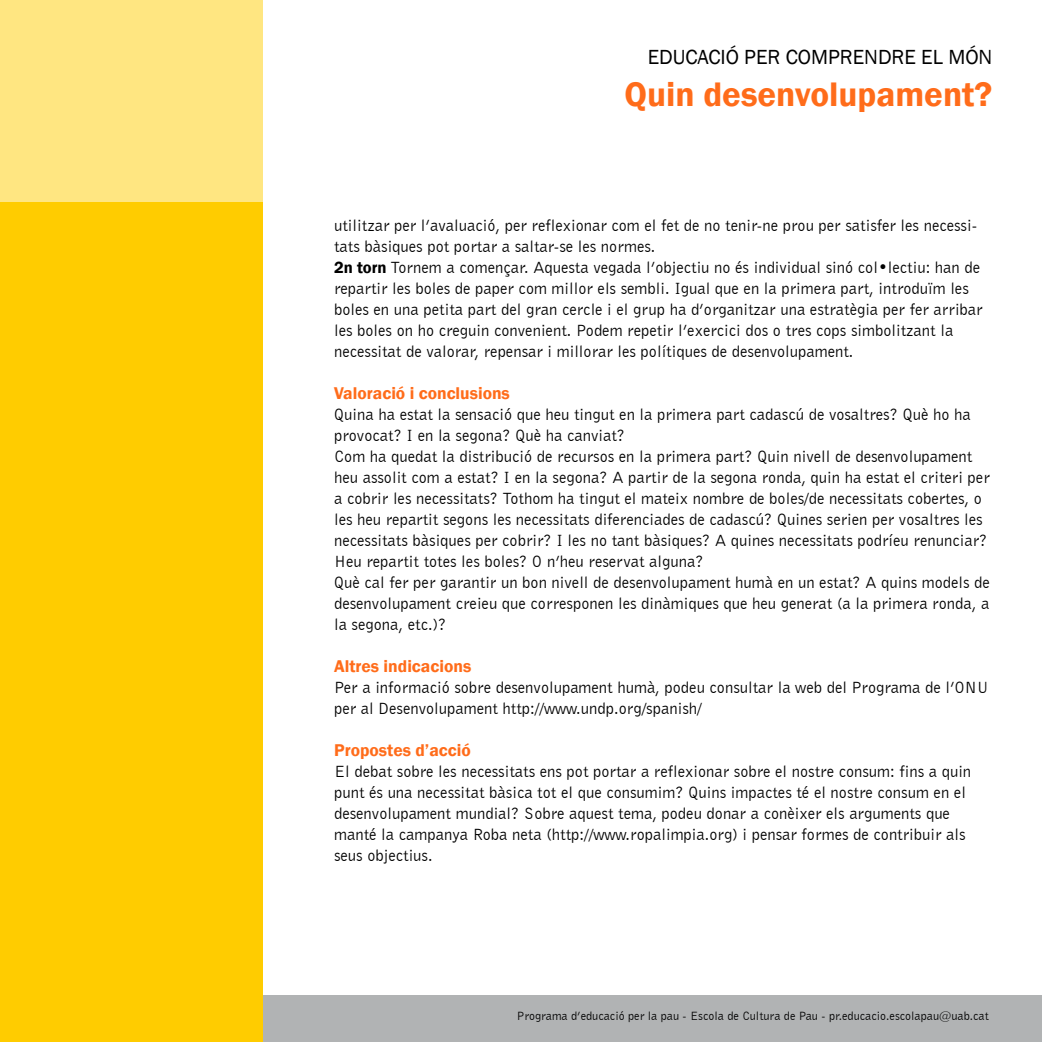
<style>
.page{position:relative;width:1042px;height:1042px;background:#fff}
.page>*{position:absolute;margin:0;border:0;box-sizing:border-box;transform-origin:0 0}
.t1{font:600 35px "Franklin Gothic";color:#ff6c1a}
.t2{font:21px "Franklin Gothic";color:#000}
.t3{font:600 17.5px "Franklin Gothic";color:#ff6c1a}
.t4{font:16.62px/21px "Bell Gothic BT";color:#000}
.t5{font:12.25px "Bell Gothic BT";color:#000}
.s1{font-family:"Franklin Gothic";font-weight:600}
</style>
<div class="page">
<div style="left:163px;top:995px;width:879px;height:47px;background:#b1b3b4"></div>
<div style="left:0;top:197px;width:262px;height:845px;background:#fc0"></div>
<div style="left:0;top:0;width:262px;height:202px;background:#ffe681"></div>
<p class="t2" style="left:648px;top:44px;width:346px">EDUCACIÓ PER COMPRENDRE EL MÓN</p>
<h1 class="t1" style="left:624px;top:73px;width:369px">Quin desenvolupament?</h1>
<p class="t4" style="left:334px;top:215px;width:650px">utilitzar per l’avaluació, per reflexionar com el fet de no tenir-ne prou per satisfer les necessi&shy;tats bàsiques pot portar a saltar-se les normes.<br><span class="s1">2n torn</span> Tornem a començar. Aquesta vegada l’objectiu no és individual sinó col•lectiu: han de repartir les boles de paper com millor els sembli. Igual que en la primera part, introduïm les boles en una petita part del gran cercle i el grup ha d’organitzar una estratègia per fer arribar les boles on ho creguin convenient. Podem repetir l’exercici dos o tres cops simbolitzant la necessitat de valorar, repensar i millorar les polítiques de desenvolupament.</p>
<p class="t3" style="left:334px;top:382px;width:177px">Valoració i conclusions</p>
<p class="t4" style="left:334px;top:404px;width:657px">Quina ha estat la sensació que heu tingut en la primera part cadascú de vosaltres? Què ho ha provocat? I en la segona? Què ha canviat?<br>Com ha quedat la distribució de recursos en la primera part? Quin nivell de desenvolupament heu assolit com a estat? I en la segona? A partir de la segona ronda, quin ha estat el criteri per a cobrir les necessitats? Tothom ha tingut el mateix nombre de boles/de necessitats cobertes, o les heu repartit segons les necessitats diferenciades de cadascú? Quines serien per vosaltres les necessitats bàsiques per cobrir? I les no tant bàsiques? A quines necessitats podríeu renunciar?<br>Heu repartit totes les boles? O n’heu reservat alguna?<br>Què cal fer per garantir un bon nivell de desenvolupament humà en un estat? A quins models de desenvolupament creieu que corresponen les dinàmiques que heu generat (a la primera ronda, a la segona, etc.)?</p>
<p class="t3" style="left:334px;top:655px;width:139px">Altres indicacions</p>
<p class="t4" style="left:334px;top:677px;width:656px">Per a informació sobre desenvolupament humà, podeu consultar la web del Programa de l’ONU per al Desenvolupament http://www.undp.org/spanish/</p>
<p class="t3" style="left:334px;top:739px;width:138px">Propostes d’acció</p>
<p class="t4" style="left:334px;top:761px;width:639px">El debat sobre les necessitats ens pot portar a reflexionar sobre el nostre consum: fins a quin punt és una necessitat bàsica tot el que consumim? Quins impactes té el nostre consum en el desenvolupament mundial? Sobre aquest tema, podeu donar a conèixer els arguments que manté la campanya Roba neta (http://www.ropalimpia.org) i pensar formes de contribuir als seus objectius.</p>
<p class="t5" style="left:517px;top:1008px;width:473px">Programa d’educació per la pau - Escola de Cultura de Pau - pr.educacio.escolapau@uab.cat</p>
</div>
